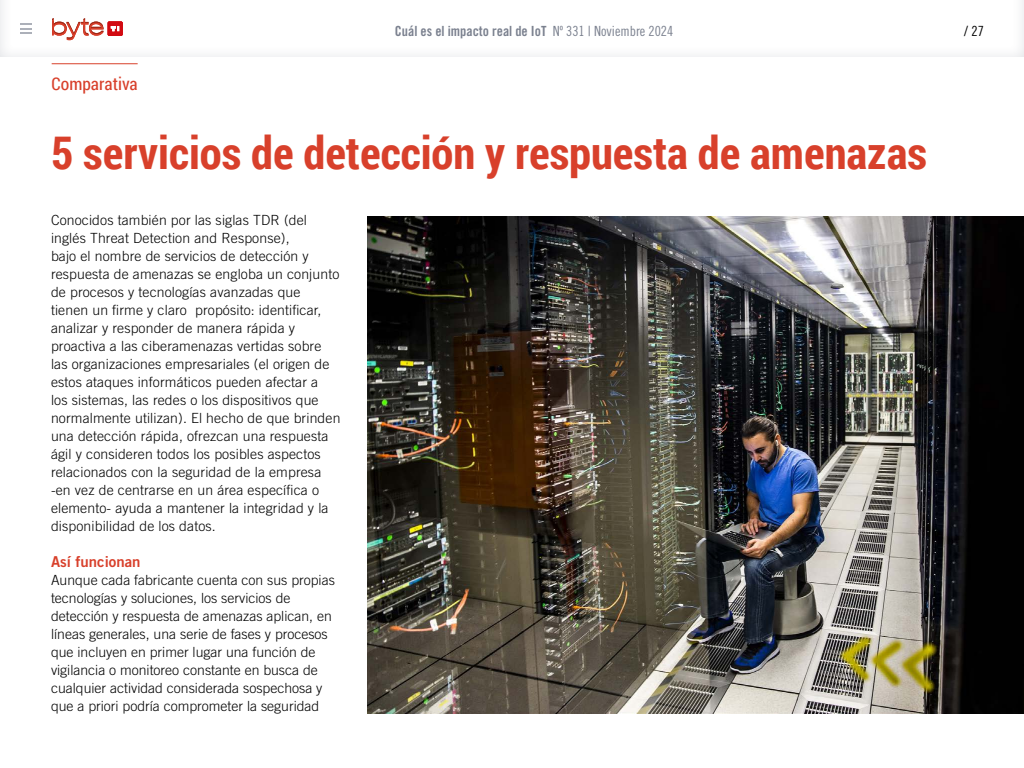
<style>
.page{position:relative;width:1024px;height:768px;background:#fff}
.page>*{position:absolute;margin:0;border:0;box-sizing:border-box;transform-origin:0 0}
.t1{font:700 45px "Roboto Condensed";color:#d8402b}
.t2{font:17.5px "Roboto Condensed";color:#d8402b}
.t3{font:15px "Trade Gothic LT Std Bd 2";color:#d8402b}
.t4{font:300 14px/18px "Trade Gothic LT Std";letter-spacing:.01em;color:#000}
.t5{font:14px "Trade Gothic LT Std Bd Cn 20";color:#7b818f}
.t6{font:14px "Trade Gothic LT Std Cn 18";color:#000}
.s1{font-family:"Trade Gothic LT Std Cn 18"}
</style>
<div class="page">
<svg style="left:20px;top:23px;width:12px;height:11px"></svg>
<svg style="left:52px;top:18px;width:51px;height:22px"></svg>
<div style="left:108px;top:22px;width:15px;height:14px;background:#d20a11"></div>
<svg style="left:111px;top:26px;width:8px;height:5px"></svg>
<hr style="left:52px;top:64px;width:86px;height:1px;background:#d8402b">
<img style="left:367px;top:216px;width:657px;height:498px">
<p class="t2" style="left:52px;top:72px;width:87px">Comparativa</p>
<p class="t5" style="left:395px;top:23px;width:280px">Cuál es el impacto real de IoT <span class="s1">Nº 331 | Noviembre 2024</span></p>
<p class="t6" style="left:964px;top:23px;width:21px">/ 27</p>
<h1 class="t1" style="left:51px;top:121px;width:877px">5 servicios de detección y respuesta de amenazas</h1>
<p class="t4" style="left:51px;top:211px;width:291px">Conocidos también por las siglas TDR (del inglés Threat Detection and Response),<br>bajo el nombre de servicios de detección y respuesta de amenazas se engloba un conjunto de procesos y tecnologías avanzadas que tienen un firme y claro propósito: identificar, analizar y responder de manera rápida y proactiva a las ciberamenazas vertidas sobre las organizaciones empresariales (el origen de estos ataques informáticos pueden afectar a<br>los sistemas, las redes o los dispositivos que normalmente utilizan). El hecho de que brinden una detección rápida, ofrezcan una respuesta ágil y consideren todos los posibles aspectos relacionados con la seguridad de la empresa -en vez de centrarse en un área específica o elemento- ayuda a mantener la integridad y la disponibilidad de los datos.</p>
<p class="t3" style="left:51px;top:552px;width:91px">Así funcionan</p>
<p class="t4" style="left:51px;top:571px;width:285px">Aunque cada fabricante cuenta con sus propias tecnologías y soluciones, los servicios de detección y respuesta de amenazas aplican, en líneas generales, una serie de fases y procesos que incluyen en primer lugar una función de vigilancia o monitoreo constante en busca de cualquier actividad considerada sospechosa y que a priori podría comprometer la seguridad</p>
</div>
